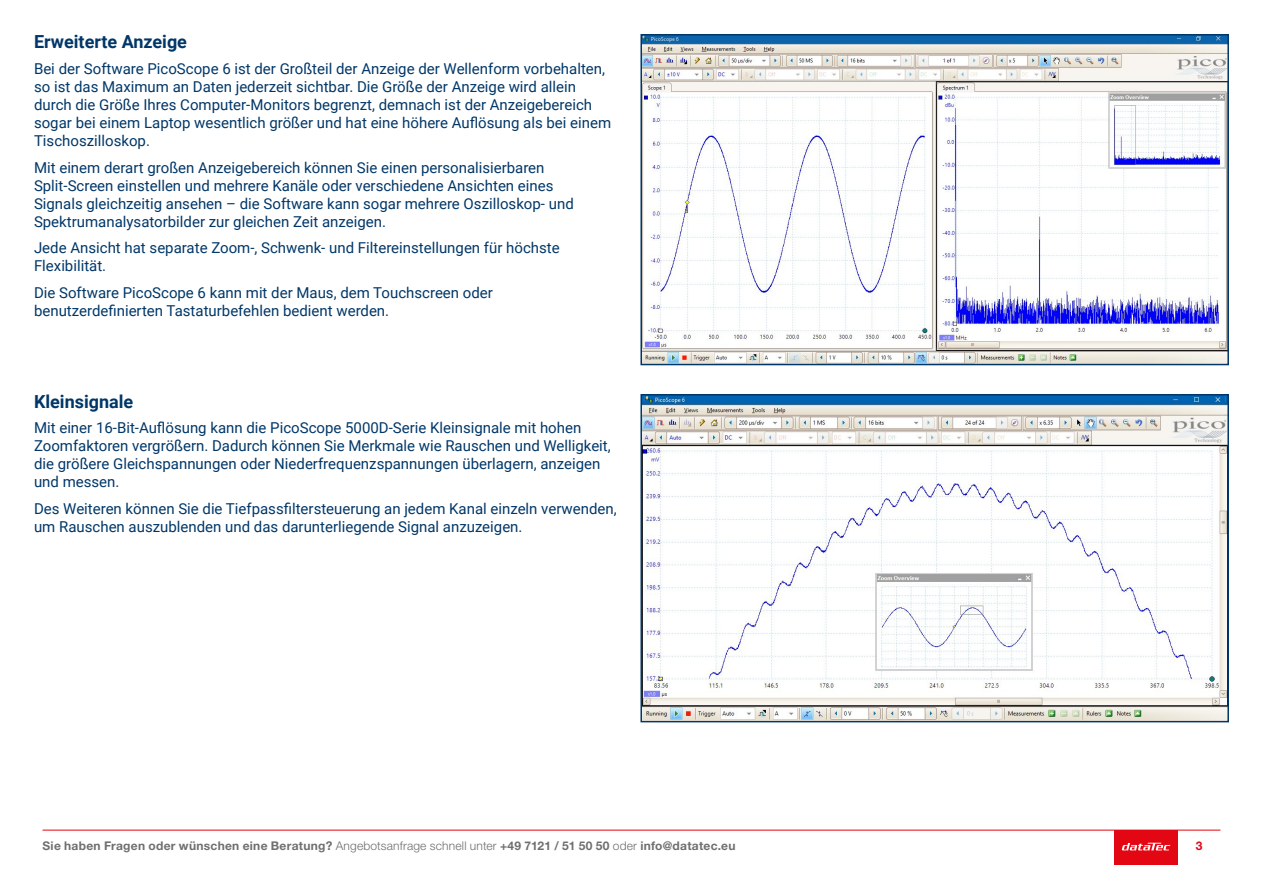
<style>
.page{position:relative;width:1263px;height:893px;background:#fff}
.page>*{position:absolute;margin:0;border:0;box-sizing:border-box;transform-origin:0 0}
.t1{font:700 18px "Roboto";color:#003768}
.t2{font:15px/18px "Roboto";color:#003768}
.t3{font:700 12px "Helvetica Neue LT Pro";letter-spacing:.025em;color:#706f6f}
.t4{font:700 12px "Helvetica Neue LT Pro";color:#e30613}
.s1{font-weight:300}
</style>
<div class="page">
<div style="left:1114px;top:830px;width:64px;height:34px;background:#e30613"></div>
<svg style="left:1122px;top:843px;width:48px;height:7px"></svg>
<hr style="left:43px;top:830px;width:1177px;height:1px;background:#e30613">
<img style="left:642px;top:36px;width:585px;height:327px">
<img style="left:642px;top:396px;width:585px;height:324px">
<p class="t1" style="left:34px;top:29px;width:154px">Erweiterte Anzeige</p>
<p class="t2" style="left:34px;top:59px;width:579px">Bei der Software PicoScope 6 ist der Großteil der Anzeige der Wellenform vorbehalten, so ist das Maximum an Daten jederzeit sichtbar. Die Größe der Anzeige wird allein durch die Größe Ihres Computer-Monitors begrenzt, demnach ist der Anzeigebereich sogar bei einem Laptop wesentlich größer und hat eine höhere Auflösung als bei einem Tischoszilloskop.</p>
<p class="t2" style="left:34px;top:158px;width:541px">Mit einem derart großen Anzeigebereich können Sie einen personalisierbaren Split-Screen einstellen und mehrere Kanäle oder verschiedene Ansichten eines Signals gleichzeitig ansehen – die Software kann sogar mehrere Oszilloskop- und Spektrumanalysatorbilder zur gleichen Zeit anzeigen.</p>
<p class="t2" style="left:34px;top:238px;width:527px">Jede Ansicht hat separate Zoom-, Schwenk- und Filtereinstellungen für höchste<br>Flexibilität.</p>
<p class="t2" style="left:34px;top:283px;width:460px">Die Software PicoScope 6 kann mit der Maus, dem Touchscreen oder benutzerdefinierten Tastaturbefehlen bedient werden.</p>
<p class="t1" style="left:34px;top:388px;width:101px">Kleinsignale</p>
<p class="t2" style="left:34px;top:419px;width:578px">Mit einer 16-Bit-Auflösung kann die PicoScope 5000D-Serie Kleinsignale mit hohen Zoomfaktoren vergrößern. Dadurch können Sie Merkmale wie Rauschen und Welligkeit, die größere Gleichspannungen oder Niederfrequenzspannungen überlagern, anzeigen und messen.</p>
<p class="t2" style="left:34px;top:499px;width:584px">Des Weiteren können Sie die Tiefpassfiltersteuerung an jedem Kanal einzeln verwenden, um Rauschen auszublenden und das darunterliegende Signal anzuzeigen.</p>
<p class="t3" style="left:43px;top:839px;width:694px">Sie haben Fragen oder wünschen eine Beratung? <span class="s1">Angebotsanfrage schnell unter</span> +49 7121 / 51 50 50 <span class="s1">oder</span> info@datatec.eu</p>
<p class="t4" style="left:1196px;top:839px;width:8px">3</p>
</div>
